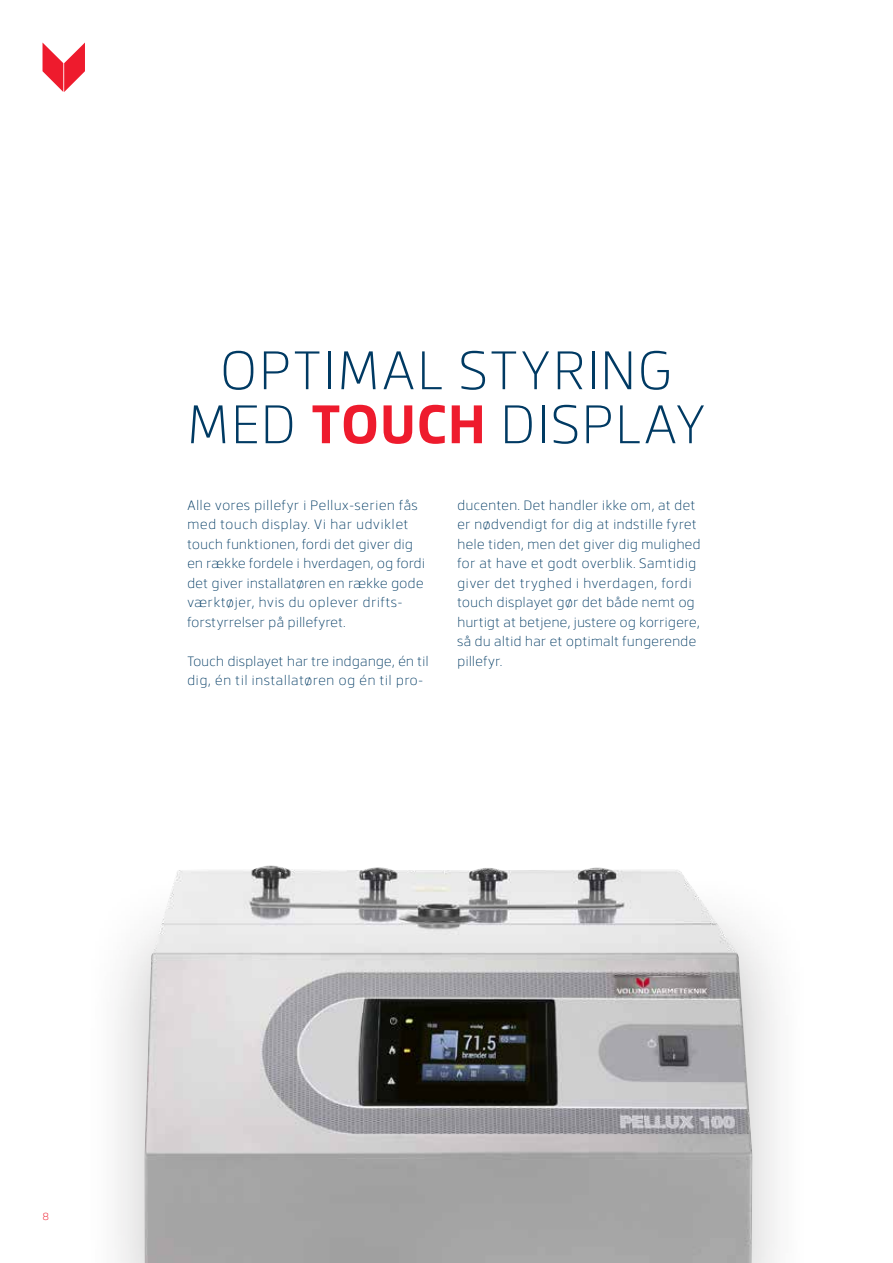
<style>
.page{position:relative;width:893px;height:1263px;background:#fff}
.page>*{position:absolute;margin:0;border:0;box-sizing:border-box;transform-origin:0 0}
.t1{font:300 54px/54px "Facto";letter-spacing:.01em;color:#003a63;text-align:center}
.t2{font:300 13.5px/19.5px "Facto";letter-spacing:-.01em;color:#003a63}
.t3{font:300 10.5px "Facto";color:#ee1b2d}
.s1{font-weight:700;color:#ee1b2d}
</style>
<div class="page">
<div style="left:80px;top:871px;width:733px;height:392px;background:#231f20;opacity:.4"></div>
<img style="left:145px;top:865px;width:607px;height:398px">
<svg style="left:43px;top:43px;width:42px;height:49px"></svg>
<h1 class="t1" style="left:186px;top:340px;width:522px">OPTIMAL STYRING<br>MED <span class="s1">TOUCH</span> DISPLAY</h1>
<p class="t2" style="left:187px;top:495px;width:240px">Alle vores pillefyr i Pellux-serien fås med touch display. Vi har udviklet touch funktionen, fordi det giver dig en række fordele i hverdagen, og fordi det giver installatøren en række gode værktøjer, hvis du oplever drifts&shy;forstyrrelser på pillefyret.</p>
<p class="t2" style="left:187px;top:650px;width:243px">Touch displayet har tre indgange, én til dig, én til installatøren og én til pro-</p>
<p class="t2" style="left:457px;top:494px;width:245px">ducenten. Det handler ikke om, at det er nødvendigt for dig at indstille fyret hele tiden, men det giver dig mulighed for at have et godt overblik. Samtidig giver det tryghed i hverdagen, fordi touch displayet gør det både nemt og hurtigt at betjene, justere og korrigere, så du altid har et optimalt fungerende pillefyr.</p>
<p class="t3" style="left:43px;top:1209px;width:8px">8</p>
</div>
